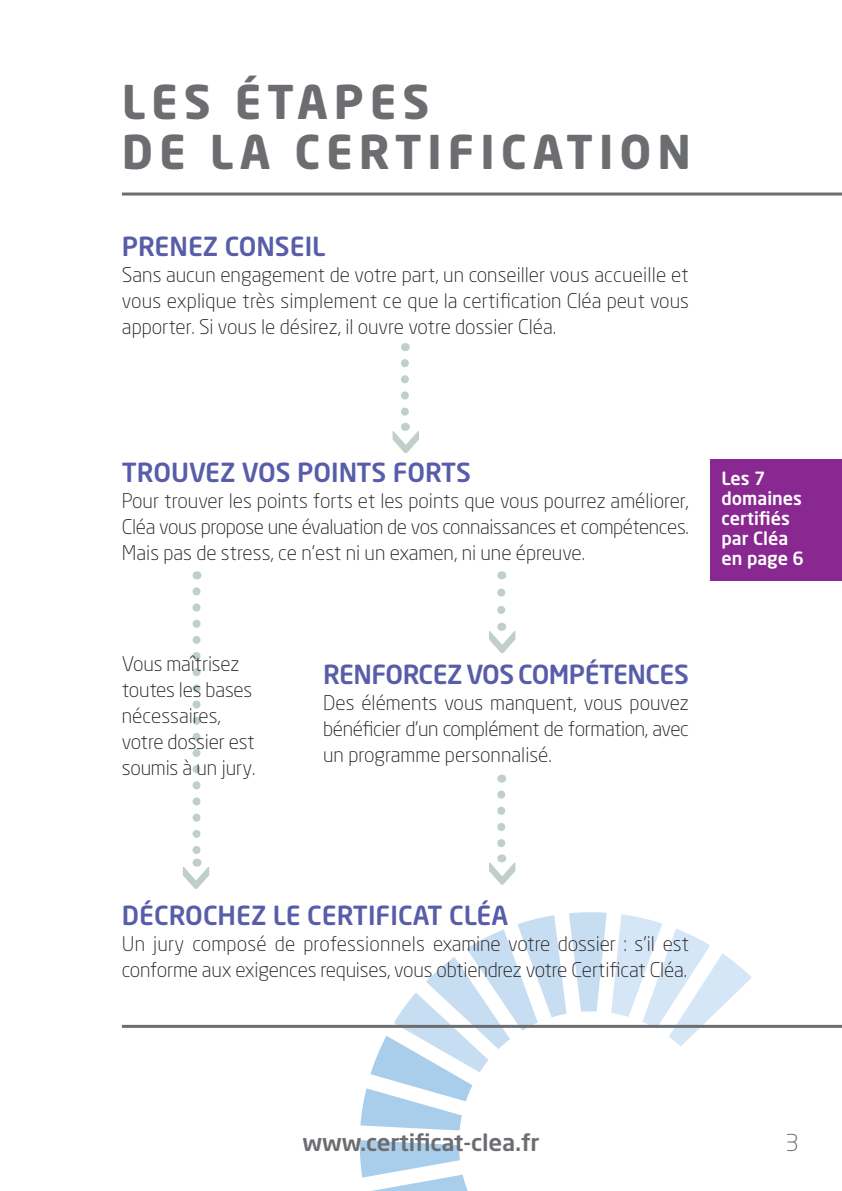
<style>
.page{position:relative;width:842px;height:1191px;background:#fff}
.page>*{position:absolute;margin:0;border:0;box-sizing:border-box;transform-origin:0 0}
.t1{font:700 52px "Neo Sans Std";color:#c1cfca}
.t2{font:700 46px "Neo Sans Std";letter-spacing:.13em;color:#6c6d70}
.t3{font:500 26px "Neo Sans Std";color:#585da9}
.t4{font:500 26px "Neo Sans Std";letter-spacing:-.02em;color:#585da9}
.t5{font:500 23px "Neo Sans Std";letter-spacing:-.01em;color:#6c6d70;scale:1.05 1}
.t6{font:300 23px "Neo Sans Std";color:#6c6d70;scale:1.05 1}
.t7{font:300 20px/26px "Neo Sans Std";letter-spacing:-.01em;color:#231f20;text-align:justify}
.t8{font:500 18px/20px "Neo Sans Std";color:#fff}
</style>
<div class="page">
<svg style="left:360px;top:1140px;width:108px;height:51px"></svg>
<svg style="left:360px;top:912px;width:392px;height:218px"></svg>
<hr style="left:122px;top:192px;width:720px;height:3px;background:#6c6d70">
<hr style="left:122px;top:1024px;width:720px;height:3px;background:#6c6d70">
<svg style="left:401px;top:363px;width:8px;height:68px"></svg>
<svg style="left:497px;top:794px;width:8px;height:68px"></svg>
<svg style="left:193px;top:591px;width:8px;height:275px"></svg>
<svg style="left:497px;top:592px;width:8px;height:39px"></svg>
<div style="left:710px;top:459px;width:132px;height:122px;background:#892890"></div>
<p class="t2" style="left:122px;top:73px;width:309px">LES ÉTAPES</p>
<p class="t2" style="left:122px;top:123px;width:571px">DE LA CERTIFICATION</p>
<p class="t3" style="left:122px;top:230px;width:205px">PRENEZ CONSEIL</p>
<p class="t7" style="left:122px;top:262px;width:569px">Sans aucun engagement de votre part, un conseiller vous accueille et vous explique très simplement ce que la certification Cléa peut vous apporter. Si vous le désirez, il ouvre votre dossier Cléa.</p>
<p class="t1" style="left:438px;top:425px;width:35px;rotate:90deg">&gt;</p>
<p class="t3" style="left:122px;top:456px;width:351px">TROUVEZ VOS POINTS FORTS</p>
<p class="t7" style="left:122px;top:488px;width:568px">Pour trouver les points forts et les points que vous pourrez améliorer, Cléa vous propose une évaluation de vos connaissances et compétences.<br>Mais pas de stress, ce n’est ni un examen, ni une épreuve.</p>
<p class="t7" style="left:122px;top:650px;width:119px">Vous maîtrisez</p>
<p class="t7" style="left:122px;top:676px;width:132px">toutes les bases</p>
<p class="t7" style="left:122px;top:702px;width:101px">nécessaires,</p>
<p class="t7" style="left:122px;top:728px;width:135px">votre dossier est soumis à un jury.</p>
<p class="t1" style="left:534px;top:625px;width:35px;rotate:90deg">&gt;</p>
<p class="t4" style="left:323px;top:658px;width:367px">RENFORCEZ VOS COMPÉTENCES</p>
<p class="t7" style="left:323px;top:689px;width:367px">Des éléments vous manquent, vous pouvez bénéficier d’un complément de formation, avec un programme personnalisé.</p>
<p class="t1" style="left:228px;top:861px;width:35px;rotate:90deg">&gt;</p>
<p class="t1" style="left:534px;top:857px;width:35px;rotate:90deg">&gt;</p>
<p class="t3" style="left:122px;top:898px;width:388px">DÉCROCHEZ LE CERTIFICAT CLÉA</p>
<p class="t7" style="left:122px;top:930px;width:569px">Un jury composé de professionnels examine votre dossier : s’il est conforme aux exigences requises, vous obtiendrez votre Certificat Cléa.</p>
<p class="t8" style="left:721px;top:468px;width:46px">Les 7</p>
<p class="t8" style="left:721px;top:488px;width:82px">domaines</p>
<p class="t8" style="left:721px;top:508px;width:84px">certifiés par Cléa en page 6</p>
<p class="t5" style="left:303px;top:1127px;width:227px">www.certificat-clea.fr</p>
<p class="t6" style="left:785px;top:1128px;width:15px">3</p>
</div>
